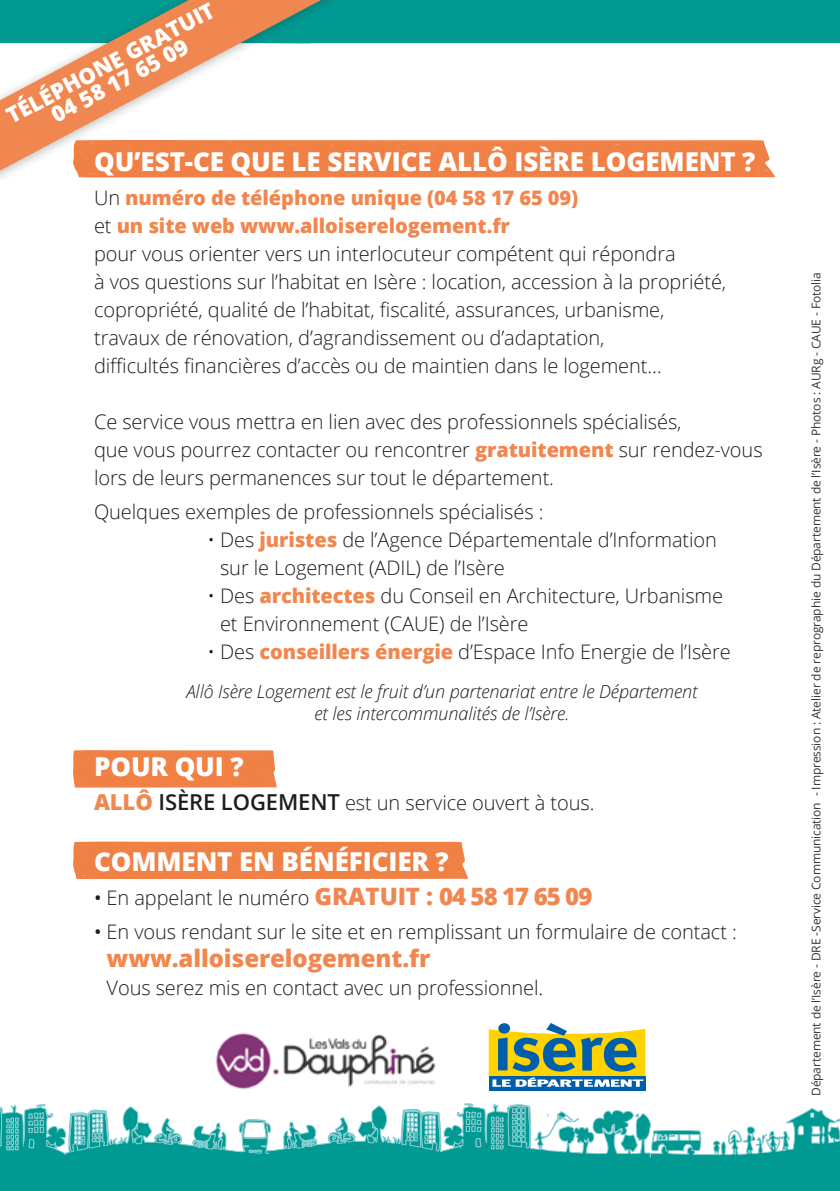
<style>
.page{position:relative;width:840px;height:1191px;background:#fff}
.page>*{position:absolute;margin:0;border:0;box-sizing:border-box;transform-origin:0 0}
.t1{font:800 26px "Open Sans";letter-spacing:-.005em;color:#fff}
.t2{font:800 24px "Open Sans";letter-spacing:-.005em;color:#f18750}
.t3{font:800 22px/20px "Open Sans";color:#fff;text-align:center}
.t4{font:300 20px/28px "Open Sans";letter-spacing:-.005em;color:#1d1d1b}
.t5{font:italic 300 18px/22px "Open Sans";letter-spacing:-.005em;color:#1d1d1b;text-align:center}
.t6{font:12px "Open Sans";letter-spacing:-.01em;color:#1d1d1b}
.s1{font-weight:800;color:#f18750}
.s2{font-weight:800;font-size:22px;color:#f18750}
.s3{font-weight:600;font-size:22px}
.s4{font-weight:400}
.s5{font-weight:800;font-size:24px;color:#f18750}
</style>
<div class="page">
<svg style="left:421px;top:140px;width:354px;height:37px;background:#f08349"></svg>
<div style="left:73px;top:750px;width:203px;height:37px;background:#f08044"></div>
<svg style="left:73px;top:841px;width:395px;height:38px;background:#f0844b"></svg>
<svg style="left:0;top:1103px;width:839px;height:88px"></svg>
<div style="left:421px;top:0;width:418px;height:44px;background:#009a93"></div>
<svg style="left:489px;top:1086px;width:156px;height:4px"></svg>
<svg style="left:488px;top:1023px;width:158px;height:63px"></svg>
<img style="left:215px;top:1032px;width:221px;height:58px">
<div style="left:0;top:0;width:421px;height:197px;background:#1d1d1b;opacity:.31"></div>
<svg style="left:0;top:0;width:321px;height:171px"></svg>
<p class="t3" style="left:3px;top:108px;width:233px;rotate:-28deg">TÉLÉPHONE GRATUIT<br>04 58 17 65 09</p>
<h1 class="t1" style="left:94px;top:142px;width:662px">QU’EST-CE QUE LE SERVICE ALLÔ ISÈRE LOGEMENT ?</h1>
<p class="t4" style="left:94px;top:183px;width:633px">Un <span class="s1">numéro de téléphone unique (04 58 17 65 09)<br></span>et <span class="s1">un site web www.alloiserelogement.fr<br></span>pour vous orienter vers un interlocuteur compétent qui répondra<br>à vos questions sur l’habitat en Isère : location, accession à la propriété, copropriété, qualité de l’habitat, fiscalité, assurances, urbanisme, travaux de rénovation, d’agrandissement ou d’adaptation,<br>difficultés financières d’accès ou de maintien dans le logement…</p>
<p class="t4" style="left:94px;top:407px;width:669px">Ce service vous mettra en lien avec des professionnels spécialisés,<br>que vous pourrez contacter ou rencontrer <span class="s1">gratuitement</span> sur rendez-vous lors de leurs permanences sur tout le département.</p>
<p class="t4" style="left:94px;top:497px;width:450px">Quelques exemples de professionnels spécialisés :</p>
<p class="t4" style="left:220px;top:525px;width:498px;text-indent:-13px">• Des <span class="s1">juristes</span> de l’Agence Départementale d’Information sur le Logement (ADIL) de l’Isère</p>
<p class="t4" style="left:220px;top:581px;width:504px;text-indent:-13px">• Des <span class="s1">architectes</span> du Conseil en Architecture, Urbanisme et Environnement (CAUE) de l’Isère</p>
<p class="t4" style="left:207px;top:637px;width:524px">• Des <span class="s1">conseillers énergie</span> d’Espace Info Energie de l’Isère</p>
<p class="t5" style="left:186px;top:679px;width:512px">Allô Isère Logement est le fruit d’un partenariat entre le Département et les intercommunalités de l’Isère.</p>
<h1 class="t1" style="left:94px;top:746px;width:151px">POUR QUI ?</h1>
<p class="t4" style="left:94px;top:788px;width:501px"><span class="s2">ALLÔ</span> <span class="s3">ISÈRE LOGEMENT</span> est un service ouvert à tous.</p>
<h1 class="t1" style="left:94px;top:842px;width:356px">COMMENT EN BÉNÉFICIER ?</h1>
<p class="t4" style="left:94px;top:883px;width:499px"><span class="s4">•</span> En appelant le numéro <span class="s5">GRATUIT : 04 58 17 65 09</span></p>
<p class="t4" style="left:94px;top:917px;width:644px"><span class="s4">•</span> En vous rendant sur le site et en remplissant un formulaire de contact :</p>
<p class="t2" style="left:106px;top:939px;width:325px">www.alloiserelogement.fr</p>
<p class="t4" style="left:106px;top:973px;width:438px">Vous serez mis en contact avec un professionnel.</p>
<p class="t6" style="left:807px;top:1096px;width:825px;rotate:-90deg">Département de l’Isère - DRE -Service Communication - Impression : Atelier de reprographie du Département de l’Isère - Photos : AURg - CAUE - Fotolia</p>
</div>
